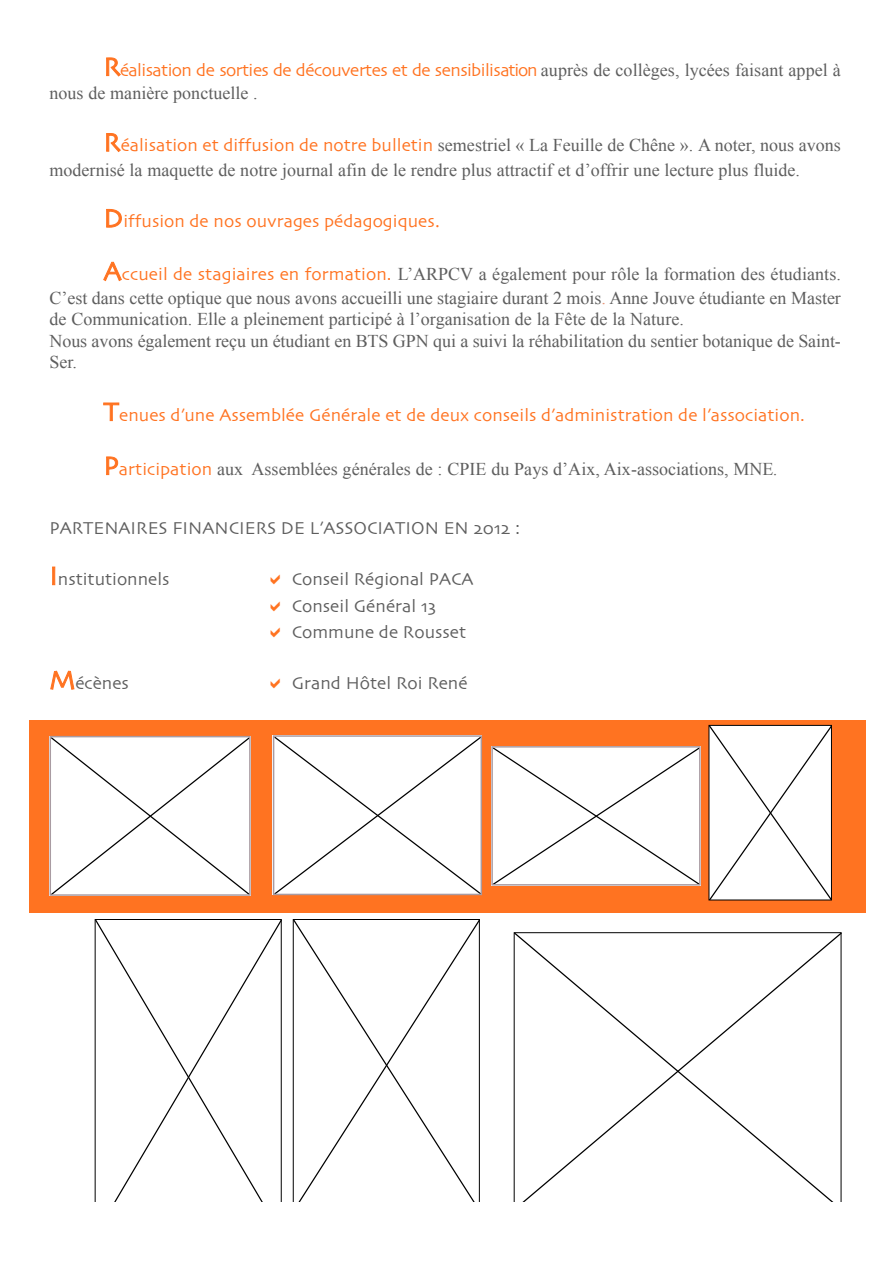
<style>
.page{position:relative;width:893px;height:1263px;background:#fff}
.page>*{position:absolute;margin:0;border:0;box-sizing:border-box;transform-origin:0 0}
.t1{font:18px/21.6px "Times New Roman";color:#5e5e5e}
.t2{font:18px/27.6px "Skia";color:#5e5e5e}
.t3{font:18px "Skia";color:#ff7321}
.t4{font:18px "Skia";letter-spacing:-.035em;color:#ff7321}
.s1{font-size:27px}
.s2{font-family:"Times New Roman";color:#5e5e5e}
.s3{font-family:"Skia";font-size:27px;color:#ff7321}
.s4{font-family:"Skia";color:#ff7321}
.s5{font-family:"Century Gothic"}
.s6{color:#e59578}
.s7{font-size:27px;color:#ff7321}
</style>
<div class="page">
<div style="left:30px;top:720px;width:836px;height:193px;background:#ff7321"></div>
<svg style="left:50px;top:736px;width:200px;height:160px;background:#f5f4f4"></svg>
<svg style="left:273px;top:735px;width:209px;height:160px;background:#f7f6f7"></svg>
<svg style="left:491px;top:746px;width:209px;height:140px;background:#f6f6f6"></svg>
<svg style="left:709px;top:725px;width:122px;height:175px;background:#f5f5f5"></svg>
<svg style="left:95px;top:920px;width:186px;height:282px"></svg>
<svg style="left:293px;top:920px;width:186px;height:282px"></svg>
<svg style="left:514px;top:933px;width:327px;height:269px"></svg>
<p class="t4" style="left:103px;top:62px;width:739px"><span class="s1">R</span>éalisation de sorties de découvertes et de sensibilisa tio n <span class="s2">auprès de collèges, lycées faisant appel à</span></p>
<p class="t1" style="left:49px;top:82px;width:210px">nous de manière ponctuelle .</p>
<p class="t1" style="left:49px;top:133px;width:792px;line-height:25.2px;text-indent:54px"><span class="s3">R</span><span class="s4">éalisation et diffusion de notre bulletin</span> semestriel « La Feuille de Chêne ». A noter, nous avons modernisé la maquette de notre journal afin de le rendre plus attractif et d’offrir une lecture plus fluide.</p>
<p class="t3" style="left:103px;top:213px;width:338px"><span class="s1">D</span>iffusion de nos ouvrages pédagogiques<span class="s5">.</span></p>
<p class="t1" style="left:49px;top:262px;width:793px;line-height:23.4px;text-align:right"><span class="s3">A</span><span class="s4">ccueil de stagiaires en formation.</span> L’ARPCV a également pour rôle la formation des étudiants.<br>C’est dans cette optique que nous avons accueilli une stagiaire durant 2 mois<span class="s6">.</span> Anne Jouve étudiante en Master</p>
<p class="t1" style="left:49px;top:308px;width:793px">de Communication. Elle a pleinement participé à l’organisation de la Fête de la Nature.<br>Nous avons également reçu un étudiant en BTS GPN qui a suivi la réhabilitation du sentier botanique de Saint-<br>Ser.</p>
<p class="t3" style="left:103px;top:407px;width:702px"><span class="s1">T</span>enues d’une Assemblée Générale et de deux conseils d’administration de l’association.</p>
<p class="t1" style="left:103px;top:458px;width:675px"><span class="s3">P</span><span class="s4">articipation</span> aux Assemblées générales de : CPIE du Pays d’Aix, Aix-associations, MNE.</p>
<p class="t2" style="left:49px;top:516px;width:472px">PARTENAIRES FINANCIERS DE L’ASSOCIATION EN 2012 :</p>
<p class="t2" style="left:49px;top:566px;width:121px"><span class="s7">I</span>nstitutionnels</p>
<p class="t2" style="left:292px;top:566px;width:183px">Conseil Régional PACA<br>Conseil Général 13</p>
<p class="t2" style="left:292px;top:619px;width:176px">Commune de Rousset</p>
<p class="t2" style="left:49px;top:670px;width:81px"><span class="s7">M</span>écènes</p>
<p class="t2" style="left:292px;top:670px;width:177px">Grand Hôtel Roi René</p>
</div>
